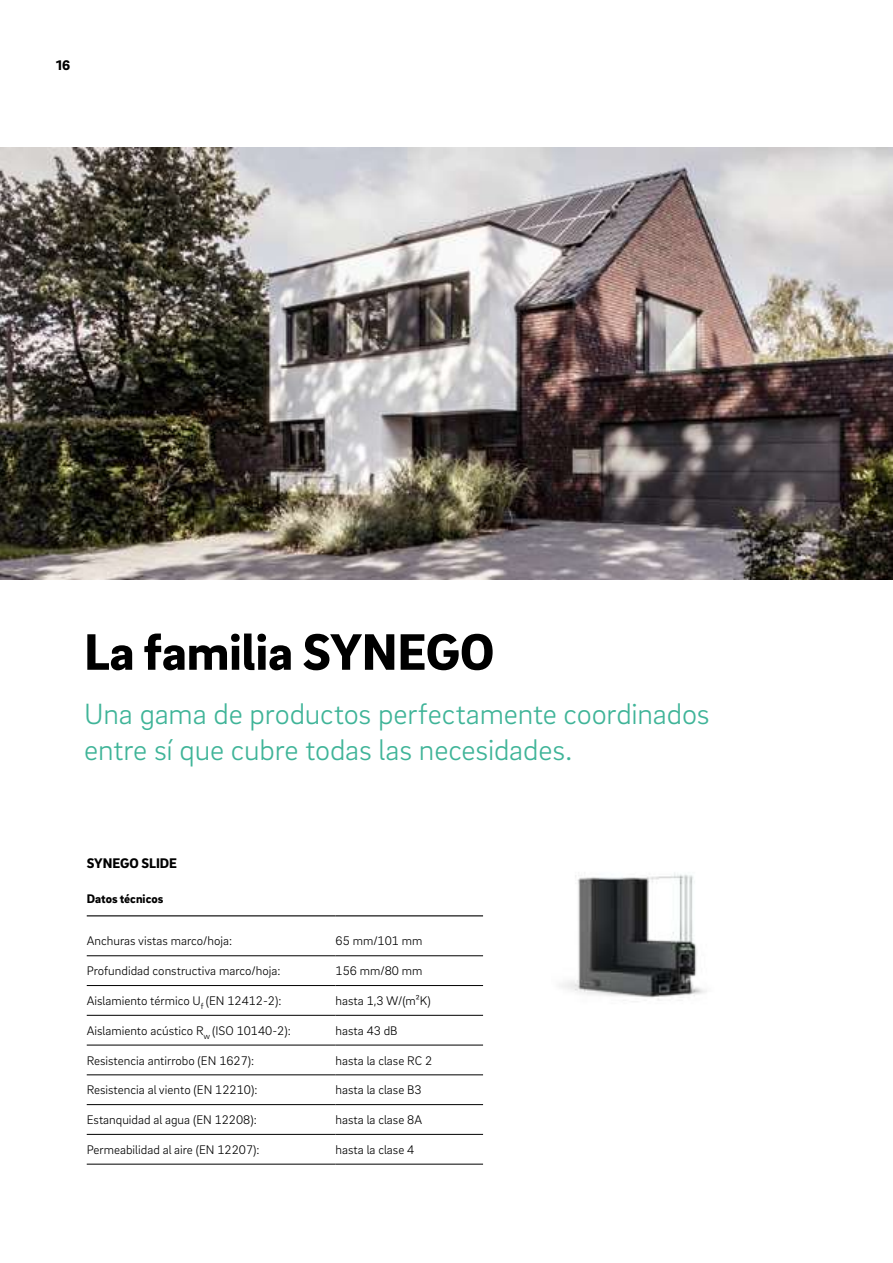
<style>
.page{position:relative;width:893px;height:1263px;background:#fff}
.page>*{position:absolute;margin:0;border:0;box-sizing:border-box;transform-origin:0 0}
.t1{font:900 52.5px "Brix Sans";color:#000}
.t2{font:300 30px/36px "Brix Sans";letter-spacing:-.005em;color:#3fb498}
.t3{font:900 14.25px "Brix Sans";color:#000}
.t4{font:300 12.75px "Brix Sans";color:#000}
.t5{font:900 12.75px "Brix Sans";color:#000}
</style>
<div class="page">
<img style="left:0;top:148px;width:893px;height:432px">
<hr style="left:87px;top:955px;width:249px;height:1px;background:#000">
<hr style="left:336px;top:955px;width:147px;height:1px;background:#000">
<hr style="left:87px;top:985px;width:249px;height:1px;background:#000">
<hr style="left:336px;top:985px;width:147px;height:1px;background:#000">
<hr style="left:87px;top:1015px;width:249px;height:1px;background:#000">
<hr style="left:336px;top:1015px;width:147px;height:1px;background:#000">
<hr style="left:87px;top:1045px;width:249px;height:1px;background:#000">
<hr style="left:336px;top:1045px;width:147px;height:1px;background:#000">
<hr style="left:87px;top:1074px;width:249px;height:1px;background:#000">
<hr style="left:336px;top:1074px;width:147px;height:1px;background:#000">
<hr style="left:87px;top:915px;width:249px;height:1px;background:#000">
<hr style="left:336px;top:915px;width:147px;height:1px;background:#000">
<hr style="left:87px;top:1104px;width:249px;height:1px;background:#000">
<hr style="left:336px;top:1104px;width:147px;height:1px;background:#000">
<hr style="left:87px;top:1134px;width:249px;height:1px;background:#000">
<hr style="left:336px;top:1134px;width:147px;height:1px;background:#000">
<hr style="left:87px;top:1164px;width:249px;height:1px;background:#000">
<hr style="left:336px;top:1164px;width:147px;height:1px;background:#000">
<img style="left:561px;top:872px;width:146px;height:129px">
<p class="t3" style="left:56px;top:56px;width:15px">16</p>
<h1 class="t1" style="left:84px;top:617px;width:412px">La familia SYNEGO</h1>
<h2 class="t2" style="left:84px;top:694px;width:627px">Una gama de productos perfectamente coordinados entre sí que cubre todas las necesidades.</h2>
<p class="t3" style="left:87px;top:853px;width:92px">SYNEGO SLIDE</p>
<p class="t5" style="left:87px;top:890px;width:78px">Datos técnicos</p>
<p class="t4" style="left:87px;top:933px;width:147px">Anchuras vistas marco/hoja:</p>
<p class="t4" style="left:336px;top:933px;width:88px">65 mm/101 mm</p>
<p class="t4" style="left:87px;top:963px;width:195px">Profundidad constructiva marco/hoja:</p>
<p class="t4" style="left:336px;top:963px;width:88px">156 mm/80 mm</p>
<p class="t4" style="left:87px;top:992px;width:196px">Aislamiento térmico U<sub>f</sub> (EN 12412-2):</p>
<p class="t4" style="left:336px;top:992px;width:97px">hasta 1,3 W/(m²K)</p>
<p class="t4" style="left:87px;top:1022px;width:206px">Aislamiento acústico R<sub>w</sub> (ISO 10140-2):</p>
<p class="t4" style="left:336px;top:1022px;width:64px">hasta 43 dB</p>
<p class="t4" style="left:87px;top:1052px;width:169px">Resistencia antirrobo (EN 1627):</p>
<p class="t4" style="left:336px;top:1052px;width:98px">hasta la clase RC 2</p>
<p class="t4" style="left:87px;top:1082px;width:172px">Resistencia al viento (EN 12210):</p>
<p class="t4" style="left:336px;top:1082px;width:88px">hasta la clase B3</p>
<p class="t4" style="left:87px;top:1111px;width:172px">Estanquidad al agua (EN 12208):</p>
<p class="t4" style="left:336px;top:1111px;width:88px">hasta la clase 8A</p>
<p class="t4" style="left:87px;top:1141px;width:174px">Permeabilidad al aire (EN 12207):</p>
<p class="t4" style="left:336px;top:1141px;width:80px">hasta la clase 4</p>
</div>
